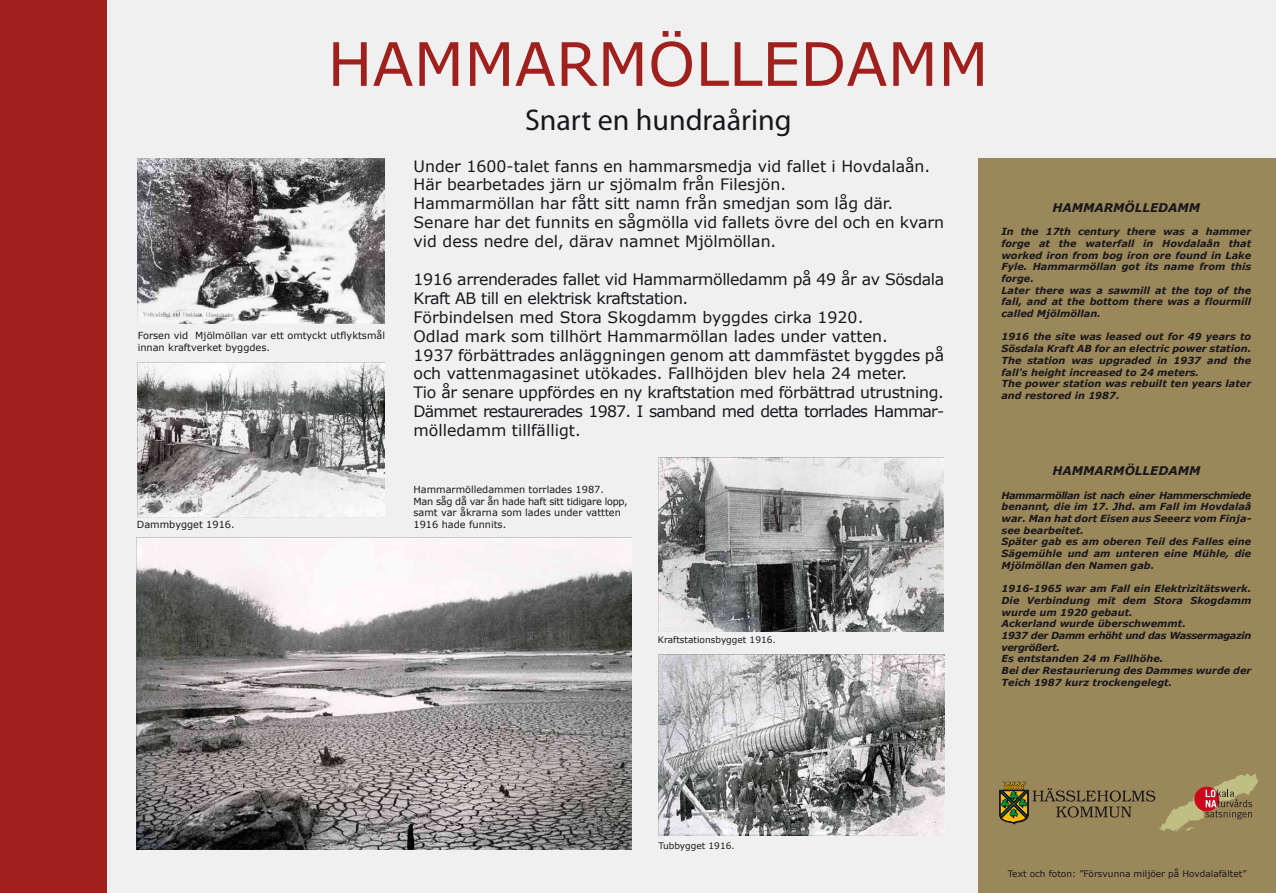
<style>
.page{position:relative;width:1276px;height:893px;background:#fff}
.page>*{position:absolute;margin:0;border:0;box-sizing:border-box;transform-origin:0 0}
.t1{font:60px "Verdana";color:#9f201d}
.t2{font:30px "Myriad";color:#1a171c}
.t3{font:15.75px/18.9px "Verdana";color:#1a171c}
.t4{font:italic 700 12px "Verdana";color:#1a171c}
.t5{font:italic 700 9.75px/11.7px "Verdana";color:#1a171c}
.t6{font:9.75px/11.7px "Verdana";color:#1a171c}
.t7{font:9px "Verdana";color:#1a171c}
</style>
<div class="page">
<div style="left:0;top:1px;width:1276px;height:892px;background:#f0f0f1"></div>
<div style="left:978px;top:159px;width:298px;height:734px;background:#9a885b"></div>
<div style="left:0;top:0;width:106px;height:893px;background:#9f201d"></div>
<svg style="left:999px;top:773px;width:259px;height:59px"></svg>
<img style="left:658px;top:654px;width:286px;height:181px">
<img style="left:658px;top:458px;width:286px;height:174px">
<img style="left:137px;top:159px;width:247px;height:165px">
<img style="left:136px;top:538px;width:495px;height:311px">
<img style="left:137px;top:362px;width:247px;height:155px">
<h1 class="t1" style="left:327px;top:26px;width:663px">HAMMARMÖLLEDAMM</h1>
<p class="t6" style="left:138px;top:330px;width:249px">Forsen vid Mjölmöllan var ett omtyckt utflyktsmål innan kraftverket byggdes.</p>
<p class="t6" style="left:137px;top:519px;width:99px">Dammbygget 1916.</p>
<h2 class="t2" style="left:525px;top:106px;width:268px">Snart en hundraåring</h2>
<p class="t3" style="left:413px;top:157px;width:532px">Under 1600-talet fanns en hammarsmedja vid fallet i Hovdalaån.<br>Här bearbetades järn ur sjömalm från Filesjön.<br>Hammarmöllan har fått sitt namn från smedjan som låg där.<br>Senare har det funnits en sågmölla vid fallets övre del och en kvarn vid dess nedre del, därav namnet Mjölmöllan.</p>
<p class="t3" style="left:413px;top:270px;width:532px">1916 arrenderades fallet vid Hammarmölledamm på 49 år av Sösdala Kraft AB till en elektrisk kraftstation.<br>Förbindelsen med Stora Skogdamm byggdes cirka 1920.<br>Odlad mark som tillhört Hammarmöllan lades under vatten.<br>1937 förbättrades anläggningen genom att dammfästet byggdes på och vattenmagasinet utökades. Fallhöjden blev hela 24 meter.<br>Tio år senare uppfördes en ny kraftstation med förbättrad utrustning.<br>Dämmet restaurerades 1987. I samband med detta torrlades Hammar&shy;mölledamm tillfälligt.</p>
<p class="t6" style="left:413px;top:484px;width:216px">Hammarmölledammen torrlades 1987.<br>Man såg då var ån hade haft sitt tidigare lopp, samt var åkrarna som lades under vattten 1916 hade funnits.</p>
<p class="t7" style="left:658px;top:634px;width:119px">Kraftstationsbygget 1916.</p>
<p class="t4" style="left:1052px;top:200px;width:149px">HAMMARMÖLLEDAMM</p>
<p class="t5" style="left:1001px;top:226px;width:251px">In the 17th century there was a hammer forge at the waterfall in Hovdalaån that worked iron from bog iron ore found in Lake Fyle. Hammarmöllan got its name from this forge.<br>Later there was a sawmill at the top of the fall, and at the bottom there was a flourmill called Mjölmöllan.</p>
<p class="t5" style="left:1001px;top:331px;width:251px">1916 the site was leased out for 49 years to Sösdala Kraft AB for an electric power station.<br>The station was upgraded in 1937 and the fall's height increased to 24 meters.<br>The power station was rebuilt ten years later and restored in 1987.</p>
<p class="t4" style="left:1052px;top:463px;width:149px">HAMMARMÖLLEDAMM</p>
<p class="t5" style="left:1001px;top:489px;width:251px">Hammarmöllan ist nach einer Hammerschmiede benannt, die im 17. Jhd. am Fall im Hovdalaå war. Man hat dort Eisen aus Seeerz vom Finja&shy;see bearbeitet.<br>Später gab es am oberen Teil des Falles eine Sägemühle und am unteren eine Mühle, die Mjölmöllan den Namen gab.</p>
<p class="t5" style="left:1001px;top:583px;width:251px">1916-1965 war am Fall ein Elektrizitätswerk.<br>Die Verbindung mit dem Stora Skogdamm wurde um 1920 gebaut.<br>Ackerland wurde überschwemmt.<br>1937 der Damm erhöht und das Wassermagazin vergrößert.<br>Es entstanden 24 m Fallhöhe.<br>Bei der Restaurierung des Dammes wurde der<br>Teich 1987 kurz trockengelegt.</p>
<p class="t7" style="left:658px;top:840px;width:78px">Tubbygget 1916.</p>
<p class="t7" style="left:1007px;top:867px;width:240px">Text och foton: ”Försvunna miljöer på Hovdalafältet”</p>
</div>
